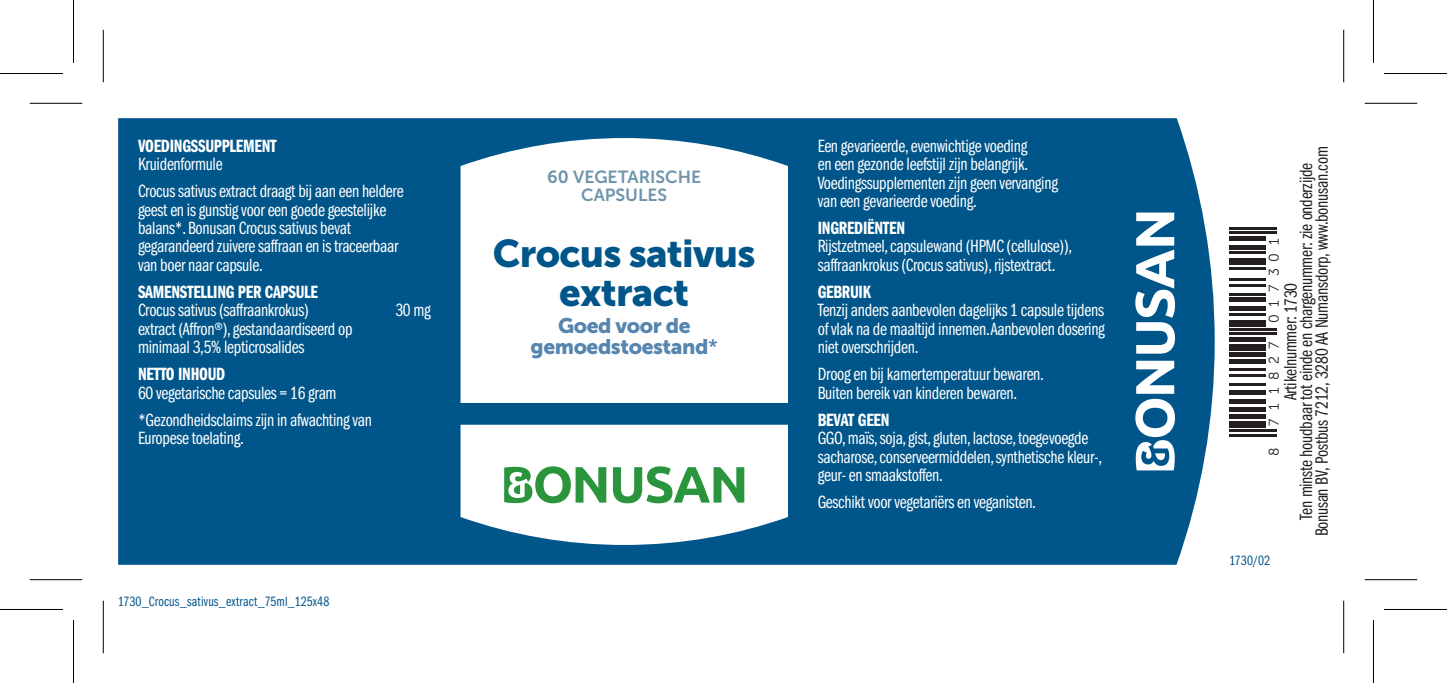
<style>
.page{position:relative;width:1447px;height:683px;background:#fff}
.page>*{position:absolute;margin:0;border:0;box-sizing:border-box;transform-origin:0 0}
.t1{font:38.5px/38.5px "Museo Sans 900";letter-spacing:-.02em;color:#00568a;text-align:center}
.t2{font:21px/21px "Museo Sans 900";letter-spacing:-.02em;color:#5685af;text-align:center}
.t3{font:18.2px/18.2px "Franklin Gothic Book Cmpr";letter-spacing:-.015em;color:#fff}
.t4{font:18.2px/15.8px "Franklin Gothic Book Cmpr";letter-spacing:-.015em;color:#231f20;text-align:center}
.t5{font:18.2px "Franklin Gothic Demi Cmpr";letter-spacing:-.015em;color:#fff}
.t6{font:17.5px/17.5px "Museo Sans 700";color:#6e94ab;text-align:center}
.t7{font:14px "Franklin Gothic Book Cmpr";letter-spacing:.01em;color:#00568a}
.t8{font:14px "Museo Sans 300";letter-spacing:.55em;color:#231f20}
.s1{font-family:"Museo Sans 500"}
.s2{color:#fff}
</style>
<div class="page">
<div style="left:118px;top:118px;width:1096px;height:447px;background:#00568a"></div>
<svg style="left:1135px;top:212px;width:40px;height:142px"></svg>
<svg style="left:1135px;top:361px;width:40px;height:109px"></svg>
<svg style="left:460px;top:138px;width:328px;height:265px"></svg>
<svg style="left:460px;top:425px;width:328px;height:120px"></svg>
<hr style="left:1229px;top:434px;width:48px;height:2px;background:#231f20">
<hr style="left:1229px;top:429px;width:48px;height:3px;background:#231f20">
<div style="left:1229px;top:421px;width:37px;height:6px;background:#231f20"></div>
<div style="left:1229px;top:414px;width:37px;height:5px;background:#231f20"></div>
<div style="left:1229px;top:407px;width:37px;height:5px;background:#231f20"></div>
<hr style="left:1229px;top:399px;width:37px;height:4px;background:#231f20">
<hr style="left:1229px;top:390px;width:37px;height:4px;background:#231f20">
<hr style="left:1229px;top:383px;width:37px;height:2px;background:#231f20">
<hr style="left:1229px;top:374px;width:37px;height:3px;background:#231f20">
<hr style="left:1229px;top:368px;width:37px;height:2px;background:#231f20">
<div style="left:1229px;top:359px;width:37px;height:5px;background:#231f20"></div>
<hr style="left:1229px;top:353px;width:37px;height:4px;background:#231f20">
<div style="left:1229px;top:344px;width:37px;height:7px;background:#231f20"></div>
<div style="left:1229px;top:337px;width:37px;height:5px;background:#231f20"></div>
<hr style="left:1229px;top:333px;width:48px;height:2px;background:#231f20">
<hr style="left:1229px;top:328px;width:48px;height:3px;background:#231f20">
<div style="left:1229px;top:320px;width:37px;height:6px;background:#231f20"></div>
<hr style="left:1229px;top:313px;width:37px;height:2px;background:#231f20">
<div style="left:1229px;top:306px;width:37px;height:5px;background:#231f20"></div>
<div style="left:1229px;top:297px;width:37px;height:5px;background:#231f20"></div>
<hr style="left:1229px;top:293px;width:37px;height:2px;background:#231f20">
<hr style="left:1229px;top:285px;width:37px;height:2px;background:#231f20">
<hr style="left:1229px;top:278px;width:37px;height:2px;background:#231f20">
<hr style="left:1229px;top:267px;width:37px;height:2px;background:#231f20">
<div style="left:1229px;top:258px;width:37px;height:7px;background:#231f20"></div>
<hr style="left:1229px;top:252px;width:37px;height:2px;background:#231f20">
<hr style="left:1229px;top:245px;width:37px;height:4px;background:#231f20">
<div style="left:1229px;top:236px;width:37px;height:5px;background:#231f20"></div>
<hr style="left:1229px;top:232px;width:48px;height:2px;background:#231f20">
<hr style="left:1229px;top:227px;width:48px;height:3px;background:#231f20">
<svg style="left:30px;top:102px;width:52px;height:1px"></svg>
<svg style="left:1364px;top:102px;width:53px;height:1px"></svg>
<svg style="left:30px;top:580px;width:52px;height:1px"></svg>
<svg style="left:1364px;top:580px;width:53px;height:1px"></svg>
<svg style="left:102px;top:30px;width:1px;height:52px"></svg>
<svg style="left:102px;top:600px;width:1px;height:53px"></svg>
<svg style="left:1344px;top:30px;width:1px;height:52px"></svg>
<svg style="left:1344px;top:600px;width:1px;height:53px"></svg>
<hr style="left:30px;top:103px;width:52px;height:1px;background:#000">
<hr style="left:1364px;top:103px;width:53px;height:1px;background:#000">
<hr style="left:30px;top:579px;width:52px;height:1px;background:#000">
<hr style="left:1364px;top:579px;width:53px;height:1px;background:#000">
<hr style="left:103px;top:30px;width:1px;height:52px;background:#000">
<hr style="left:103px;top:600px;width:1px;height:53px;background:#000">
<hr style="left:1343px;top:30px;width:1px;height:52px;background:#000">
<hr style="left:1343px;top:600px;width:1px;height:53px;background:#000">
<hr style="left:0;top:73px;width:63px;height:1px;background:#000">
<hr style="left:1384px;top:73px;width:63px;height:1px;background:#000">
<hr style="left:0;top:609px;width:63px;height:1px;background:#000">
<hr style="left:1384px;top:609px;width:63px;height:1px;background:#000">
<hr style="left:73px;top:0;width:1px;height:63px;background:#000">
<hr style="left:73px;top:620px;width:1px;height:63px;background:#000">
<hr style="left:1373px;top:0;width:1px;height:63px;background:#000">
<hr style="left:1373px;top:620px;width:1px;height:63px;background:#000">
<p class="t5" style="left:138px;top:136px;width:140px">VOEDINGSSUPPLEMENT</p>
<p class="t3" style="left:138px;top:151px;width:267px;line-height:26.9px">Kruidenformule<br>Crocus sativus extract draagt bij aan een heldere</p>
<p class="t3" style="left:138px;top:201px;width:262px">geest en is gunstig voor een goede geestelijke balans*. Bonusan Crocus sativus bevat gegarandeerd zuivere saffraan en is traceerbaar van boer naar capsule.</p>
<p class="t5" style="left:138px;top:282px;width:181px">SAMENSTELLING PER CAPSULE</p>
<p class="t3" style="left:138px;top:301px;width:172px">Crocus sativus (saffraankrokus)</p>
<p class="t3" style="left:395px;top:301px;width:37px">30 mg</p>
<p class="t3" style="left:138px;top:320px;width:216px">extract (Affron®), gestandaardiseerd op minimaal 3,5% lepticrosalides</p>
<p class="t5" style="left:138px;top:364px;width:89px">NETTO INHOUD</p>
<p class="t3" style="left:138px;top:379px;width:235px;line-height:26.9px">60 vegetarische capsules = 16 gram *Gezondheidsclaims zijn in afwachting van</p>
<p class="t3" style="left:138px;top:429px;width:108px">Europese toelating.</p>
<p class="t7" style="left:118px;top:594px;width:213px">1730_Crocus_sativus_extract_75ml_125x48</p>
<p class="t6" style="left:547px;top:168px;width:155px">60 VEGETARISCHE<br>CAPSULES</p>
<h1 class="t1" style="left:493px;top:234px;width:264px">Crocus sativus extract</h1>
<p class="t2" style="left:531px;top:315px;width:189px">Goed voor de gemoedstoestand<span class="s1">*</span></p>
<p class="t3" style="left:818px;top:137px;width:242px">Een gevarieerde, evenwichtige voeding<br>en een gezonde leefstijl zijn belangrijk.<br>Voedingssupplementen zijn geen vervanging van een gevarieerde voeding.</p>
<p class="t5" style="left:818px;top:218px;width:89px">INGREDIËNTEN</p>
<p class="t3" style="left:818px;top:238px;width:256px">Rijstzetmeel, capsulewand (HPMC (cellulose)), saffraankrokus (Crocus sativus), rijstextract.</p>
<p class="t5" style="left:818px;top:282px;width:55px">GEBRUIK</p>
<p class="t3" style="left:818px;top:301px;width:289px;text-align:justify">Tenzij anders aanbevolen dagelijks 1 capsule tijdens of vlak na de maaltijd innemen. Aanbevolen dosering niet overschrijden.</p>
<p class="t3" style="left:818px;top:365px;width:228px">Droog en bij kamertemperatuur bewaren.<br>Buiten bereik van kinderen bewaren.</p>
<p class="t5" style="left:818px;top:410px;width:73px">BEVAT GEEN</p>
<p class="t3" style="left:818px;top:429px;width:286px">GGO, maïs, soja, gist, gluten, lactose, toegevoegde sacharose, conserveermiddelen, synthetische kleur-, geur- en smaakstoffen.</p>
<p class="t3" style="left:818px;top:493px;width:220px">Geschikt voor vegetariërs en veganisten.</p>
<p class="t4" style="left:1283px;top:536px;width:391px;rotate:-90deg">Artikelnummer: <span class="s2">000<br></span>Ten minste houdbaar tot einde en chargenummer: zie onderzijde<br>Bonusan BV, Postbus 7212, 3280 AA Numansdorp, www.bonusan.com</p>
<p class="t8" style="left:1266px;top:323px;width:86px;rotate:-90deg">017301</p>
<p class="t4" style="left:1283px;top:313px;width:32px;rotate:-90deg">1730</p>
<p class="t8" style="left:1266px;top:425px;width:86px;rotate:-90deg">711827</p>
<p class="t8" style="left:1266px;top:456px;width:10px;rotate:-90deg">8</p>
<p class="t7" style="left:1229px;top:552px;width:42px">1730/02</p>
</div>
